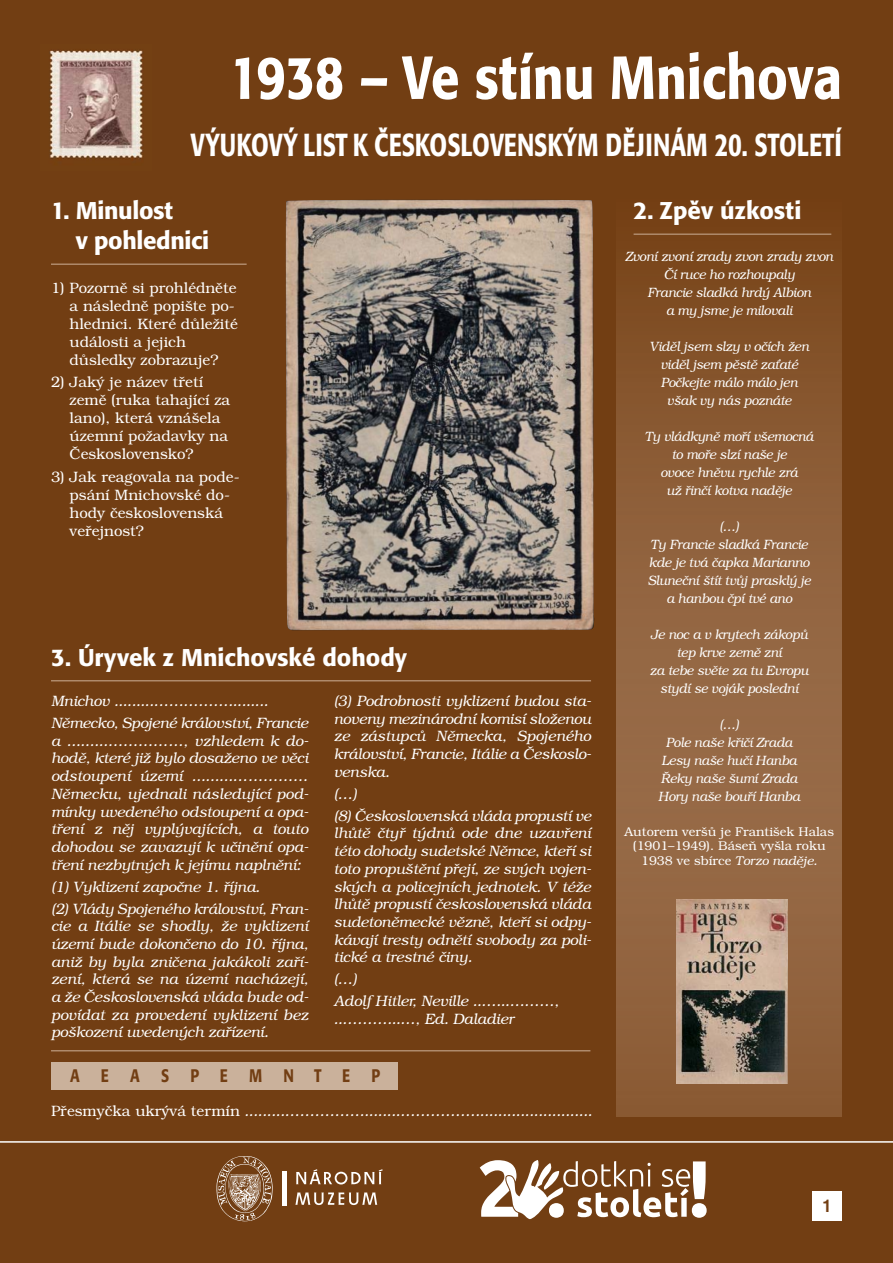
<style>
.page{position:relative;width:893px;height:1263px;background:#723e13}
.page>*{position:absolute;margin:0;border:0;box-sizing:border-box;transform-origin:0 0}
.t1{font:500 60px "Formata CE";color:#fff;scale:.85 1}
.t2{font:500 31.5px "Formata CE";color:#fff;scale:.75 1}
.t3{font:500 24px/30px "Formata CE";color:#fff}
.t4{font:500 18px "Formata CE";color:#723e13;scale:.8 1}
.t5{font:700 16.5px "Helvetica Condensed CE";color:#723e13}
.t6{font:italic 300 15px/17.7px "Bookman CE";letter-spacing:-.005em;color:#fff}
.t7{font:300 15px/18px "Bookman CE";color:#fff}
.t8{font:italic 300 13.5px/18px "Bookman CE";letter-spacing:-.015em;color:#fff;text-align:center;scale:.96 1}
.t9{font:300 12.75px/14.2px "Bookman CE";color:#fff;text-align:center}
.s1{font-style:normal}
.s2{font-style:italic}
</style>
<div class="page">
<div style="left:812px;top:1191px;width:30px;height:29px;background:#fff"></div>
<hr style="left:0;top:1141px;width:893px;height:2px;background:#fff">
<svg style="left:296px;top:1169px;width:87px;height:15px"></svg>
<svg style="left:295px;top:1192px;width:82px;height:13px"></svg>
<hr style="left:282px;top:1171px;width:4px;height:34px;background:#fff">
<svg style="left:216px;top:1156px;width:57px;height:65px"></svg>
<svg style="left:480px;top:1160px;width:227px;height:59px"></svg>
<hr style="left:51px;top:263px;width:196px;height:2px;background:#af8a6b">
<img style="left:285px;top:199px;width:309px;height:431px">
<img style="left:49px;top:50px;width:94px;height:109px">
<hr style="left:51px;top:680px;width:540px;height:1px;background:#af8a6b">
<img style="left:617px;top:233px;width:225px;height:883px">
<hr style="left:634px;top:233px;width:197px;height:2px;background:#af8a6b">
<img style="left:676px;top:900px;width:112px;height:183px">
<div style="left:51px;top:1062px;width:346px;height:28px;background:#cab19b"></div>
<hr style="left:51px;top:1050px;width:539px;height:1px;background:#af8a6b">
<h1 class="t1" style="left:230px;top:49px;width:722px">1938 – Ve stínu Mnichova</h1>
<h2 class="t2" style="left:191px;top:130px;width:870px">VÝUKOVÝ LIST K ČESKOSLOVENSKÝM DĚJINÁM 20. STOLETÍ</h2>
<h3 class="t3" style="left:76px;top:197px;width:135px;text-indent:-25px">1. Minulost<br>v pohlednici</h3>
<p class="t7" style="left:70px;top:280px;width:170px;text-indent:-19px">1) Pozorně si prohlédněte a následně popište po&shy;hlednici. Které důležité události a jejich důsledky zobrazuje?</p>
<p class="t7" style="left:70px;top:375px;width:162px;text-indent:-19px">2) Jaký je název třetí země (ruka tahající za lano), která vznášela územní požadavky na<br>Československo?</p>
<p class="t7" style="left:70px;top:469px;width:172px;text-indent:-19px">3) Jak reagovala na pode&shy;psání Mnichovské do&shy;hody československá veřejnost?</p>
<h3 class="t3" style="left:51px;top:643px;width:357px">3. Úryvek z Mnichovské dohody</h3>
<p class="t6" style="left:51px;top:691px;width:259px;line-height:21.9px">Mnichov .........…………….........<br>Německo, Spojené království, Francie</p>
<p class="t6" style="left:51px;top:733px;width:259px;text-align:justify">a .........……………, vzhledem k do&shy;hodě, které již bylo dosaženo ve věci odstoupení území .........…………… Německu, ujednali následující pod&shy;mínky uvedeného odstoupení a opa&shy;tření z něj vyplývajících, a touto dohodou se zavazují k učinění opa&shy;tření nezbytných k jejímu naplnění:</p>
<p class="t6" style="left:51px;top:877px;width:259px;line-height:21.9px">(1) Vyklizení započne 1. října.<br>(2) Vlády Spojeného království, Fran-</p>
<p class="t6" style="left:51px;top:919px;width:259px;text-align:justify">cie a Itálie se shodly, že vyklizení území bude dokončeno do 10. října, aniž by byla zničena jakákoli zaří&shy;zení, která se na území nacházejí, a že Československá vláda bude od&shy;povídat za provedení vyklizení bez poškození uvedených zařízení.</p>
<p class="t6" style="left:334px;top:693px;width:259px;text-align:justify">(3) Podrobnosti vyklizení budou sta&shy;noveny mezinárodní komisí složenou ze zástupců Německa, Spojeného království, Francie, Itálie a Českoslo&shy;venska.</p>
<p class="t6" style="left:334px;top:784px;width:259px;line-height:21.9px">(…)<br>(8) Československá vláda propustí ve</p>
<p class="t6" style="left:334px;top:826px;width:259px;text-align:justify">lhůtě čtyř týdnů ode dne uzavření této dohody sudetské Němce, kteří si toto propuštění přejí, ze svých vojen&shy;ských a policejních jednotek. V téže lhůtě propustí československá vláda sudetoněmecké vězně, kteří si odpy&shy;kávají tresty odnětí svobody za poli&shy;tické a trestné činy.</p>
<p class="t6" style="left:334px;top:970px;width:227px;line-height:21.9px">(…)<br>Adolf Hitler, Neville ..…...………,</p>
<p class="t6" style="left:334px;top:1011px;width:182px">..………...…, Ed. Daladier</p>
<p class="t4" style="left:70px;top:1067px;width:389px">A E A S P E M N T E P</p>
<p class="t6" style="left:51px;top:1103px;width:543px"><span class="s1">Přesmyčka ukrývá termín</span> .........…………….........……………..........................</p>
<h3 class="t3" style="left:634px;top:197px;width:169px">2. Zpěv úzkosti</h3>
<p class="t8" style="left:625px;top:248px;width:218px">Zvoní zvoní zrady zvon zrady zvon<br>Čí ruce ho rozhoupaly<br>Francie sladká hrdý Albion<br>a my jsme je milovali</p>
<p class="t8" style="left:649px;top:338px;width:168px">Viděl jsem slzy v očích žen viděl jsem pěstě zaťaté<br>Počkejte málo málo jen však vy nás poznáte</p>
<p class="t8" style="left:645px;top:428px;width:177px">Ty vládkyně moří všemocná to moře slzí naše je<br>ovoce hněvu rychle zrá<br>už řinčí kotva naděje</p>
<p class="t8" style="left:648px;top:518px;width:171px">(…)<br>Ty Francie sladká Francie kde je tvá čapka Marianno<br>Sluneční štít tvůj prasklý je a hanbou čpí tvé ano</p>
<p class="t8" style="left:650px;top:626px;width:167px">Je noc a v krytech zákopů tep krve země zní<br>za tebe světe za tu Evropu stydí se voják poslední</p>
<p class="t8" style="left:658px;top:716px;width:149px">(…)<br>Pole naše křičí Zrada<br>Lesy naše hučí Hanba<br>Řeky naše šumí Zrada<br>Hory naše bouří Hanba</p>
<p class="t9" style="left:625px;top:826px;width:211px">Autorem veršů je František Halas (1901–1949). Báseň vyšla roku<br>1938 ve sbírce <span class="s2">Torzo naděje.</span></p>
<p class="t5" style="left:823px;top:1199px;width:10px">1</p>
</div>
